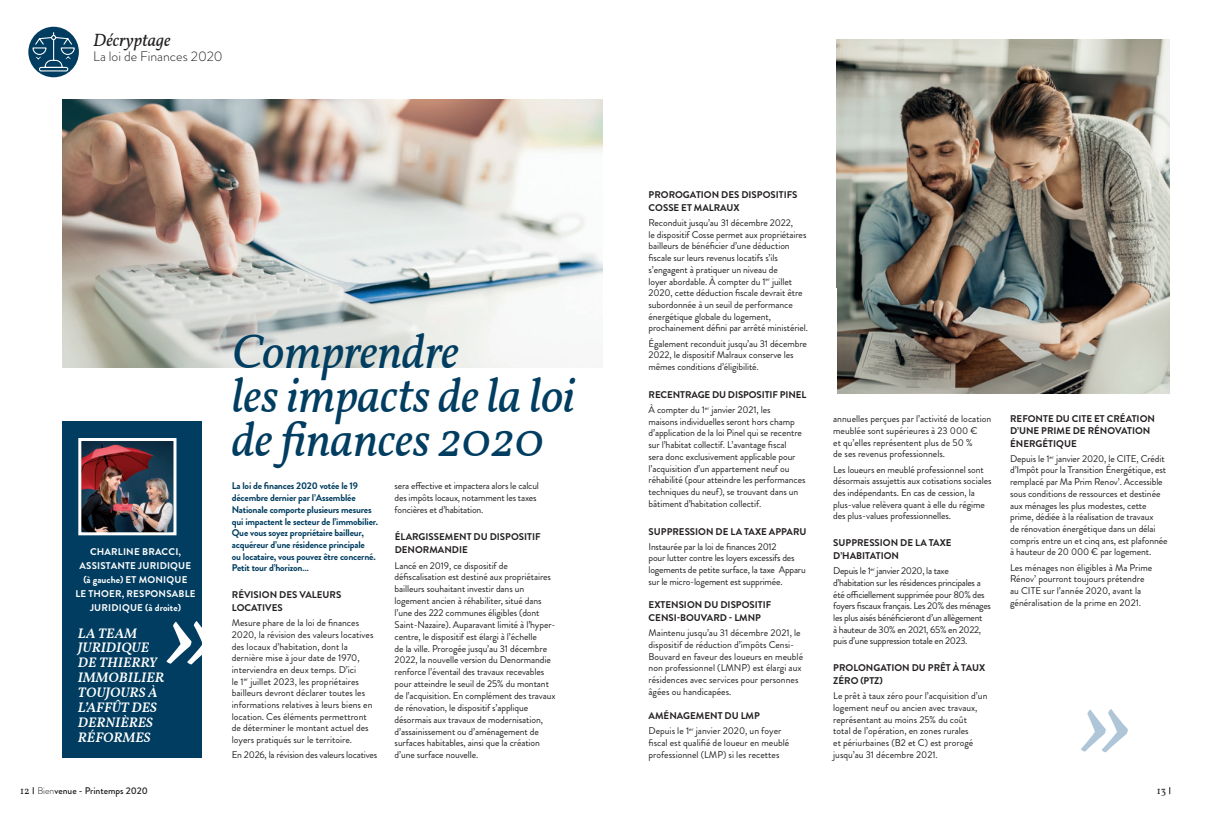
<style>
.page{position:relative;width:1205px;height:815px;background:#fff}
.page>*{position:absolute;margin:0;border:0;box-sizing:border-box;transform-origin:0 0}
.t1{font:italic 48.75px/43.8px "Vollkorn";letter-spacing:-.01em;color:#003d60}
.t2{font:italic 17.75px "Vollkorn";color:#231f20}
.t3{font:italic 600 13.75px/14.9px "Vollkorn";letter-spacing:.01em;color:#fff}
.t4{font:300 13.75px "Brandon Grotesque";color:#231f20}
.t5{font:10.25px "Vollkorn";color:#231f20}
.TXT_COURRANT{font:9.75px/11.8px "Brandon Grotesque";letter-spacing:-.01em;color:#231f20}
.INTERTITRE{font:700 9.75px/12.8px "Brandon Grotesque";color:#231f20}
.TXT_COURRANT-2{font:700 9.75px/11.8px "Brandon Grotesque";letter-spacing:-.02em;color:#003d60}
.TXT_COURRANT-3{font:9.75px/11.8px "Brandon Grotesque";letter-spacing:-.03em;color:#231f20}
.POINTS_FORTS_MINI{font:700 9.75px/14.1px "Brandon Grotesque";letter-spacing:.02em;color:#fff;text-align:center}
.t6{font:500 9.62px "Brandon Grotesque";color:#231f20}
.s1{font-family:"Vollkorn";font-weight:400;font-size:10.25px}
.s2{font-weight:300}
</style>
<div class="page">
<img style="left:62px;top:99px;width:540px;height:269px">
<div style="left:28px;top:27px;width:51px;height:50px;background:#003d60;border-radius:50%"></div>
<svg style="left:32px;top:32px;width:43px;height:40px"></svg>
<svg style="left:135px;top:314px;width:202px;height:201px"></svg>
<img style="left:836px;top:40px;width:333px;height:353px">
<svg style="left:1081px;top:709px;width:47px;height:43px"></svg>
<div style="left:62px;top:421px;width:140px;height:337px;background:#003d60"></div>
<img style="left:82px;top:442px;width:90px;height:89px">
<div style="left:78px;top:438px;width:98px;height:97px;border:3px solid #fff"></div>
<svg style="left:166px;top:621px;width:36px;height:43px"></svg>
<p class="t2" style="left:93px;top:27px;width:79px">Décryptage</p>
<p class="t4" style="left:93px;top:47px;width:131px">La loi de Finances 2020</p>
<p class="POINTS_FORTS_MINI" style="left:75px;top:545px;width:122px">CHARLINE BRACCI,<br>ASSISTANTE JURIDIQUE (à gauche) ET MONIQUE<br>LE THOER, RESPONSABLE<br>JURIDIQUE (à droite)</p>
<p class="t3" style="left:78px;top:626px;width:88px">LA TEAM<br>JURIDIQUE<br>DE THIERRY<br>IMMOBILIER</p>
<p class="t3" style="left:78px;top:685px;width:81px">TOUJOURS À<br>L’AFFÛT DES<br>DERNIÈRES<br>RÉFORMES</p>
<p class="t1" style="left:232px;top:331px;width:345px">Comprendre<br>les impacts de la loi de finances 2020</p>
<p class="TXT_COURRANT-2" style="left:232px;top:480px;width:148px">La loi de finances 2020 votée le 19 décembre dernier par l’Assemblée Nationale comporte plusieurs mesures qui impactent le secteur de l’immobilier.<br>Que vous soyez propriétaire bailleur, acquéreur d’une résidence principale<br>ou locataire, vous pouvez être concerné.<br>Petit tour d’horizon…</p>
<p class="INTERTITRE" style="left:232px;top:589px;width:111px">RÉVISION DES VALEURS<br>LOCATIVES</p>
<p class="TXT_COURRANT" style="left:232px;top:617px;width:143px">Mesure phare de la loi de finances 2020, la révision des valeurs locatives des locaux d’habitation, dont la dernière mise à jour date de 1970, interviendra en deux temps. D’ici<br>le 1<sup>er</sup> juillet 2023, les propriétaires bailleurs devront déclarer toutes les informations relatives à leurs biens en location. Ces éléments permettront de déterminer le montant actuel des loyers pratiqués sur le territoire.</p>
<p class="TXT_COURRANT" style="left:232px;top:749px;width:147px">En 2026, la révision des valeurs locatives</p>
<p class="TXT_COURRANT" style="left:395px;top:480px;width:146px">sera effective et impactera alors le calcul des impôts locaux, notamment les taxes foncières et d’habitation.</p>
<p class="INTERTITRE" style="left:395px;top:531px;width:147px">ÉLARGISSEMENT DU DISPOSITIF<br>DENORMANDIE</p>
<p class="TXT_COURRANT" style="left:395px;top:559px;width:162px">Lancé en 2019, ce dispositif de défiscalisation est destiné aux propriétaires bailleurs souhaitant investir dans un logement ancien à réhabiliter, situé dans l’une des 222 communes éligibles (dont Saint-Nazaire). Auparavant limité à l’hyper&shy;centre, le dispositif est élargi à l’échelle<br>de la ville. Prorogée jusqu’au 31 décembre 2022, la nouvelle version du Denormandie renforce l’éventail des travaux recevables pour atteindre le seuil de 25% du montant de l’acquisition. En complément des travaux de rénovation, le dispositif s’applique désormais aux travaux de modernisation, d’assainissement ou d’aménagement de surfaces habitables, ainsi que la création d’une surface nouvelle.</p>
<p class="INTERTITRE" style="left:648px;top:189px;width:150px">PROROGATION DES DISPOSITIFS<br>COSSE ET MALRAUX</p>
<p class="TXT_COURRANT" style="left:648px;top:217px;width:161px">Reconduit jusqu’au 31 décembre 2022,<br>le dispositif Cosse permet aux propriétaires bailleurs de bénéficier d’une déduction fiscale sur leurs revenus locatifs s’ils s’engagent à pratiquer un niveau de<br>loyer abordable. À compter du 1<sup>er</sup> juillet 2020, cette déduction fiscale devrait être subordonnée à un seuil de performance énergétique globale du logement, prochainement défini par arrêté ministériel.</p>
<p class="TXT_COURRANT" style="left:648px;top:337px;width:160px">Également reconduit jusqu’au 31 décembre<br>2022, le dispositif Malraux conserve les mêmes conditions d’éligibilité.</p>
<p class="INTERTITRE" style="left:648px;top:388px;width:159px">RECENTRAGE DU DISPOSITIF PINEL</p>
<p class="TXT_COURRANT" style="left:648px;top:404px;width:158px">À compter du 1<sup>er</sup> janvier 2021, les<br>maisons individuelles seront hors champ d’application de la loi Pinel qui se recentre sur l’habitat collectif. L’avantage fiscal<br>sera donc exclusivement applicable pour l’acquisition d’un appartement neuf ou réhabilité (pour atteindre les performances techniques du neuf), se trouvant dans un bâtiment d’habitation collectif.</p>
<p class="INTERTITRE" style="left:648px;top:525px;width:159px">SUPPRESSION DE LA TAXE APPARU</p>
<p class="TXT_COURRANT" style="left:648px;top:541px;width:159px">Instaurée par la loi de finances 2012<br>pour lutter contre les loyers excessifs des logements de petite surface, la taxe Apparu sur le micro-logement est supprimée.</p>
<p class="INTERTITRE" style="left:648px;top:599px;width:124px">EXTENSION DU DISPOSITIF<br>CENSI-BOUVARD - LMNP</p>
<p class="TXT_COURRANT" style="left:648px;top:627px;width:156px">Maintenu jusqu’au 31 décembre 2021, le dispositif de réduction d’impôts Censi-Bouvard en faveur des loueurs en meublé non professionnel (LMNP) est élargi aux résidences avec services pour personnes âgées ou handicapées.</p>
<p class="INTERTITRE" style="left:648px;top:709px;width:113px">AMÉNAGEMENT DU LMP</p>
<p class="TXT_COURRANT" style="left:648px;top:725px;width:142px">Depuis le 1<sup>er</sup> janvier 2020, un foyer fiscal est qualifié de loueur en meublé professionnel (LMP) si les recettes</p>
<p class="TXT_COURRANT" style="left:833px;top:413px;width:160px">annuelles perçues par l’activité de location meublée sont supérieures à 23 000 €<br>et qu’elles représentent plus de 50 %<br>de ses revenus professionnels.</p>
<p class="TXT_COURRANT" style="left:833px;top:463px;width:160px">Les loueurs en meublé professionnel sont désormais assujettis aux cotisations sociales des indépendants. En cas de cession, la plus-value relèvera quant à elle du régime des plus-values professionnelles.</p>
<p class="INTERTITRE" style="left:833px;top:537px;width:120px">SUPPRESSION DE LA TAXE<br>D’HABITATION</p>
<p class="TXT_COURRANT-3" style="left:833px;top:565px;width:159px">Depuis le 1<sup>er</sup> janvier 2020, la taxe d’habitation sur les résidences principales a été officiellement supprimée pour 80% des foyers fiscaux français. Les 20% des ménages les plus aisés bénéficieront d’un allègement<br>à hauteur de 30% en 2021, 65% en 2022, puis d’une suppression totale en 2023.</p>
<p class="INTERTITRE" style="left:833px;top:662px;width:153px">PROLONGATION DU PRÊT À TAUX<br>ZÉRO (PTZ)</p>
<p class="TXT_COURRANT" style="left:833px;top:690px;width:156px">Le prêt à taux zéro pour l’acquisition d’un logement neuf ou ancien avec travaux, représentant au moins 25% du coût<br>total de l’opération, en zones rurales<br>et périurbaines (B2 et C) est prorogé jusqu’au 31 décembre 2021.</p>
<p class="INTERTITRE" style="left:1010px;top:413px;width:146px;line-height:11.8px">REFONTE DU CITE ET CRÉATION<br>D’UNE PRIME DE RÉNOVATION</p>
<p class="INTERTITRE" style="left:1010px;top:437px;width:68px">ÉNERGÉTIQUE</p>
<p class="TXT_COURRANT" style="left:1010px;top:453px;width:159px">Depuis le 1<sup>er</sup> janvier 2020, le CITE, Crédit d’Impôt pour la Transition Énergétique, est remplacé par Ma Prim Renov’. Accessible sous conditions de ressources et destinée aux ménages les plus modestes, cette prime, dédiée à la réalisation de travaux<br>de rénovation énergétique dans un délai compris entre un et cinq ans, est plafonnée à hauteur de 20 000 € par logement.</p>
<p class="TXT_COURRANT" style="left:1010px;top:561px;width:144px">Les ménages non éligibles à Ma Prime Rénov’ pourront toujours prétendre au CITE sur l’année 2020, avant la généralisation de la prime en 2021.</p>
<p class="t6" style="left:20px;top:784px;width:129px"><span class="s1">12</span> <span class="s2">Bien</span>venue - Printemps 2020</p>
<p class="t5" style="left:1157px;top:783px;width:11px">13</p>
</div>
